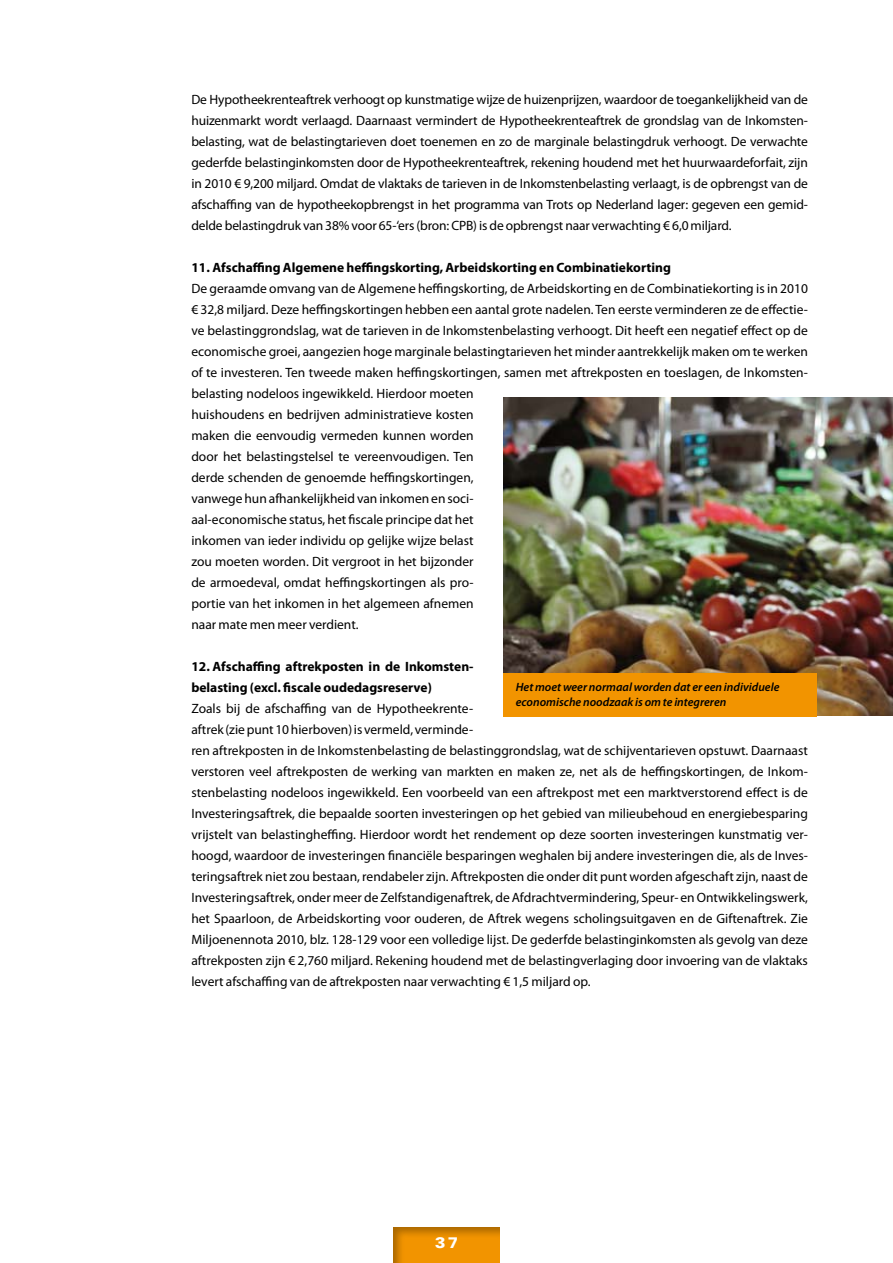
<style>
.page{position:relative;width:893px;height:1263px;background:#fff}
.page>*{position:absolute;margin:0;border:0;box-sizing:border-box;transform-origin:0 0}
.t1{font:900 15.45px "Univers";color:#fff}
.t2{font:13.5px/21px "Myriad Pro";color:#000}
.t3{font:700 13.5px/21px "Myriad Pro";color:#000}
.t4{font:italic 600 12px/15px "Myriad Pro";color:#000}
</style>
<div class="page">
<img style="left:503px;top:398px;width:390px;height:318px">
<div style="left:503px;top:673px;width:313px;height:44px;background:#f29400"></div>
<div style="left:391px;top:1225px;width:110px;height:38px;background:#000;opacity:.3"></div>
<p class="t2" style="left:191px;top:88px;width:618px;text-align:justify">De Hypotheekrenteaftrek verhoogt op kunstmatige wijze de huizenprijzen, waardoor de toegankelijkheid van de huizenmarkt wordt verlaagd. Daarnaast vermindert de Hypotheekrenteaftrek de grondslag van de Inkomsten&shy;belasting, wat de belastingtarieven doet toenemen en zo de marginale belastingdruk verhoogt. De verwachte gederfde belastinginkomsten door de Hypotheekrenteaftrek, rekening houdend met het huurwaardeforfait, zijn in 2010 € 9,200 miljard. Omdat de vlaktaks de tarieven in de Inkomstenbelasting verlaagt, is de opbrengst van de afschaffing van de hypotheekopbrengst in het programma van Trots op Nederland lager: gegeven een gemid&shy;delde belastingdruk van 38% voor 65-‘ers (bron: CPB) is de opbrengst naar verwachting € 6,0 miljard.</p>
<p class="t3" style="left:191px;top:256px;width:481px">11. Afschaffing Algemene heffingskorting, Arbeidskorting en Combinatiekorting</p>
<p class="t2" style="left:191px;top:277px;width:618px">De geraamde omvang van de Algemene heffingskorting, de Arbeidskorting en de Combinatiekorting is in 2010 € 32,8 miljard. Deze heffingskortingen hebben een aantal grote nadelen. Ten eerste verminderen ze de effectie&shy;ve belastinggrondslag, wat de tarieven in de Inkomstenbelasting verhoogt. Dit heeft een negatief effect op de economische groei, aangezien hoge marginale belastingtarieven het minder aantrekkelijk maken om te werken of te investeren. Ten tweede maken heffingskortingen, samen met aftrekposten en toeslagen, de Inkomsten&shy;belasting nodeloos ingewikkeld. Hierdoor moeten<br>huishoudens en bedrijven administratieve kosten<br>maken die eenvoudig vermeden kunnen worden<br>door het belastingstelsel te vereenvoudigen. Ten<br>derde schenden de genoemde heffingskortingen,<br>vanwege hun afhankelijkheid van inkomen en soci-<br>aal-economische status, het fiscale principe dat het<br>inkomen van ieder individu op gelijke wijze belast<br>zou moeten worden. Dit vergroot in het bijzonder<br>de armoedeval, omdat heffingskortingen als pro-<br>portie van het inkomen in het algemeen afnemen<br>naar mate men meer verdient.</p>
<p class="t3" style="left:191px;top:655px;width:284px">12. Afschaffing aftrekposten in de Inkomsten&shy;belasting (excl. fiscale oudedagsreserve)</p>
<p class="t2" style="left:191px;top:698px;width:618px">Zoals bij de afschaffing van de Hypotheekrente-<br>aftrek (zie punt 10 hierboven) is vermeld, verminde-<br>ren aftrekposten in de Inkomstenbelasting de belastinggrondslag, wat de schijventarieven opstuwt. Daarnaast verstoren veel aftrekposten de werking van markten en maken ze, net als de heffingskortingen, de Inkom&shy;stenbelasting nodeloos ingewikkeld. Een voorbeeld van een aftrekpost met een marktverstorend effect is de Investeringsaftrek, die bepaalde soorten investeringen op het gebied van milieubehoud en energiebesparing vrijstelt van belastingheffing. Hierdoor wordt het rendement op deze soorten investeringen kunstmatig ver&shy;hoogd, waardoor de investeringen financiële besparingen weghalen bij andere investeringen die, als de Inves&shy;teringsaftrek niet zou bestaan, rendabeler zijn. Aftrekposten die onder dit punt worden afgeschaft zijn, naast de Investeringsaftrek, onder meer de Zelfstandigenaftrek, de Afdrachtvermindering, Speur- en Ontwikkelingswerk, het Spaarloon, de Arbeidskorting voor ouderen, de Aftrek wegens scholingsuitgaven en de Giftenaftrek. Zie Miljoenennota 2010, blz. 128-129 voor een volledige lijst. De gederfde belastinginkomsten als gevolg van deze aftrekposten zijn € 2,760 miljard. Rekening houdend met de belastingverlaging door invoering van de vlaktaks levert afschaffing van de aftrekposten naar verwachting € 1,5 miljard op.</p>
<p class="t4" style="left:516px;top:679px;width:265px">Het moet weer normaal worden dat er een individuele economische noodzaak is om te integreren</p>
<p class="t1" style="left:435px;top:1233px;width:24px">37</p>
</div>
